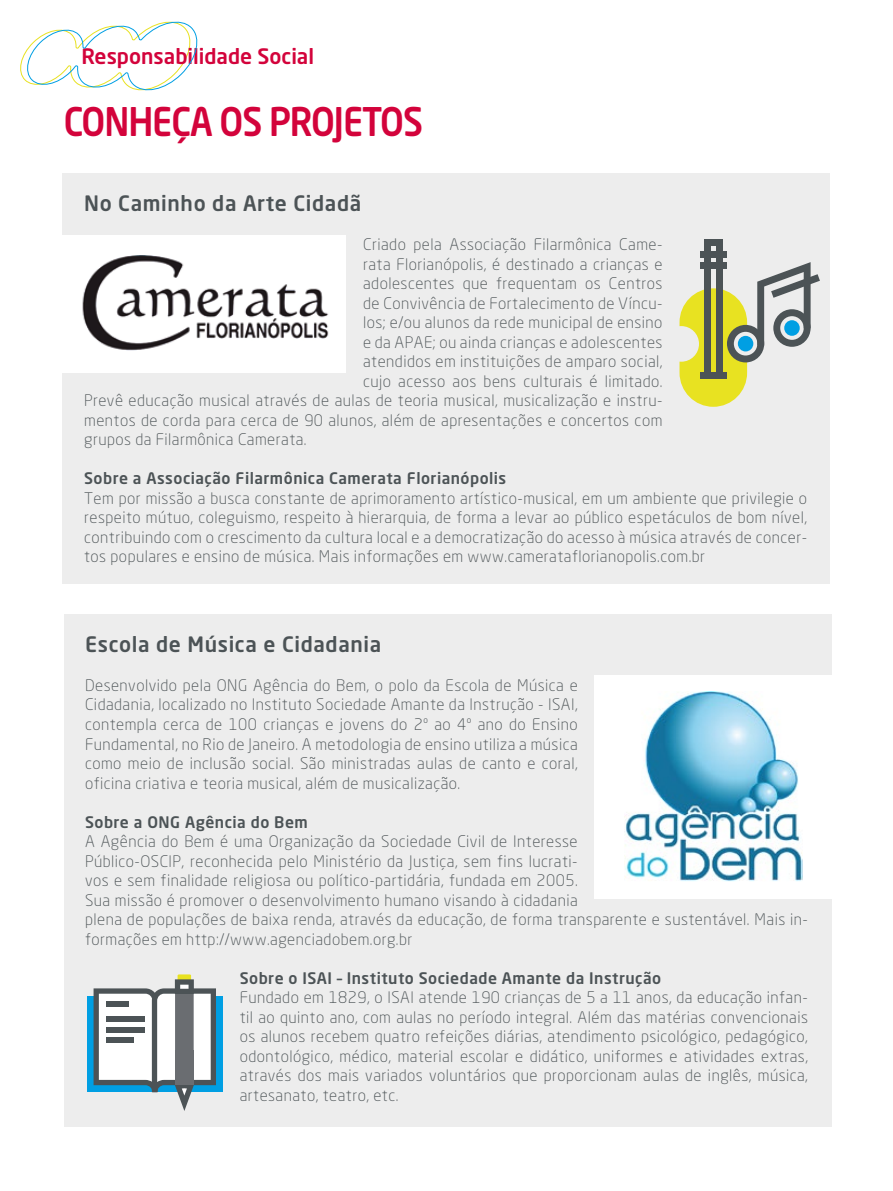
<style>
.page{position:relative;width:893px;height:1191px;background:#fff}
.page>*{position:absolute;margin:0;border:0;box-sizing:border-box;transform-origin:0 0}
.t1{font:500 39px "Neo Sans Pro";letter-spacing:-.03em;color:#d3033b;scale:.9 1}
.t2{font:500 21px "Neo Sans Pro";letter-spacing:.03em;color:#4c5356}
.t3{font:500 21px "Neo Sans Pro";color:#d3033b}
.t4{font:300 15.75px/19.5px "Neo Sans Pro";letter-spacing:.03em;color:#4c5356;text-align:justify}
.t5{font:500 15.75px "Neo Sans Pro";letter-spacing:.03em;color:#4c5356}
</style>
<div class="page">
<svg style="left:20px;top:21px;width:178px;height:70px"></svg>
<div style="left:63px;top:173px;width:767px;height:411px;background:#ededed"></div>
<div style="left:65px;top:614px;width:767px;height:513px;background:#ededed"></div>
<div style="left:704px;top:239px;width:7px;height:137px;background:#4c5356"></div>
<div style="left:716px;top:239px;width:6px;height:137px;background:#4c5356"></div>
<div style="left:700px;top:251px;width:27px;height:7px;background:#4c5356"></div>
<div style="left:705px;top:239px;width:17px;height:7px;background:#4c5356"></div>
<svg style="left:679px;top:262px;width:141px;height:145px"></svg>
<div style="left:57px;top:235px;width:289px;height:137px;background:#fff"></div>
<div style="left:87px;top:997px;width:136px;height:95px;background:#009fe3"></div>
<svg style="left:94px;top:974px;width:122px;height:137px"></svg>
<div style="left:595px;top:675px;width:237px;height:223px;background:#fff"></div>
<img style="left:82px;top:256px;width:247px;height:95px">
<img style="left:624px;top:691px;width:178px;height:190px">
<h2 class="t3" style="left:81px;top:43px;width:234px">Responsabilidade Social</h2>
<h1 class="t1" style="left:64px;top:97px;width:401px">CONHEÇA OS PROJETOS</h1>
<h2 class="t2" style="left:84px;top:190px;width:279px">No Caminho da Arte Cidadã</h2>
<p class="t4" style="left:363px;top:235px;width:301px">Criado pela Associação Filarmônica Came-</p>
<p class="t4" style="left:363px;top:254px;width:301px">rata Florianópolis, é destinado a crianças e</p>
<p class="t4" style="left:363px;top:274px;width:301px">adolescentes que frequentam os Centros</p>
<p class="t4" style="left:363px;top:293px;width:301px">de Convivência de Fortalecimento de Víncu-</p>
<p class="t4" style="left:363px;top:313px;width:301px">los; e/ou alunos da rede municipal de ensino</p>
<p class="t4" style="left:363px;top:332px;width:301px">e da APAE; ou ainda crianças e adolescentes</p>
<p class="t4" style="left:363px;top:352px;width:301px">atendidos em instituições de amparo social,</p>
<p class="t4" style="left:363px;top:371px;width:301px">cujo acesso aos bens culturais é limitado.</p>
<p class="t4" style="left:84px;top:391px;width:580px">Prevê educação musical através de aulas de teoria musical, musicalização e instru-</p>
<p class="t4" style="left:84px;top:410px;width:580px">mentos de corda para cerca de 90 alunos, além de apresentações e concertos com</p>
<p class="t4" style="left:84px;top:430px;width:224px">grupos da Filarmônica Camerata.</p>
<p class="t5" style="left:84px;top:468px;width:424px">Sobre a Associação Filarmônica Camerata Florianópolis</p>
<p class="t4" style="left:84px;top:488px;width:724px">Tem por missão a busca constante de aprimoramento artístico-musical, em um ambiente que privilegie o respeito mútuo, coleguismo, respeito à hierarquia, de forma a levar ao público espetáculos de bom nível, contribuindo com o crescimento da cultura local e a democratização do acesso à música através de concer&shy;tos populares e ensino de música. Mais informações em www.camerataflorianopolis.com.br</p>
<h2 class="t2" style="left:85px;top:631px;width:298px">Escola de Música e Cidadania</h2>
<p class="t4" style="left:85px;top:675px;width:494px">Desenvolvido pela ONG Agência do Bem, o polo da Escola de Música e Cidadania, localizado no Instituto Sociedade Amante da Instrução - ISAI, contempla cerca de 100 crianças e jovens do 2º ao 4º ano do Ensino Fundamental, no Rio de Janeiro. A metodologia de ensino utiliza a música como meio de inclusão social. São ministradas aulas de canto e coral, oficina criativa e teoria musical, além de musicalização.</p>
<p class="t5" style="left:85px;top:811px;width:224px">Sobre a ONG Agência do Bem</p>
<p class="t4" style="left:85px;top:831px;width:724px;text-align:left">A Agência do Bem é uma Organização da Sociedade Civil de Interesse<br>Público-OSCIP, reconhecida pelo Ministério da Justiça, sem fins lucrati-<br>vos e sem finalidade religiosa ou político-partidária, fundada em 2005.<br>Sua missão é promover o desenvolvimento humano visando à cidadania<br>plena de populações de baixa renda, através da educação, de forma transparente e sustentável. Mais in&shy;formações em http://www.agenciadobem.org.br</p>
<p class="t5" style="left:240px;top:967px;width:423px">Sobre o ISAI – Instituto Sociedade Amante da Instrução</p>
<p class="t4" style="left:240px;top:987px;width:570px">Fundado em 1829, o ISAI atende 190 crianças de 5 a 11 anos, da educação infan&shy;til ao quinto ano, com aulas no período integral. Além das matérias convencionais os alunos recebem quatro refeições diárias, atendimento psicológico, pedagógico, odontológico, médico, material escolar e didático, uniformes e atividades extras, através dos mais variados voluntários que proporcionam aulas de inglês, música, artesanato, teatro, etc.</p>
</div>
